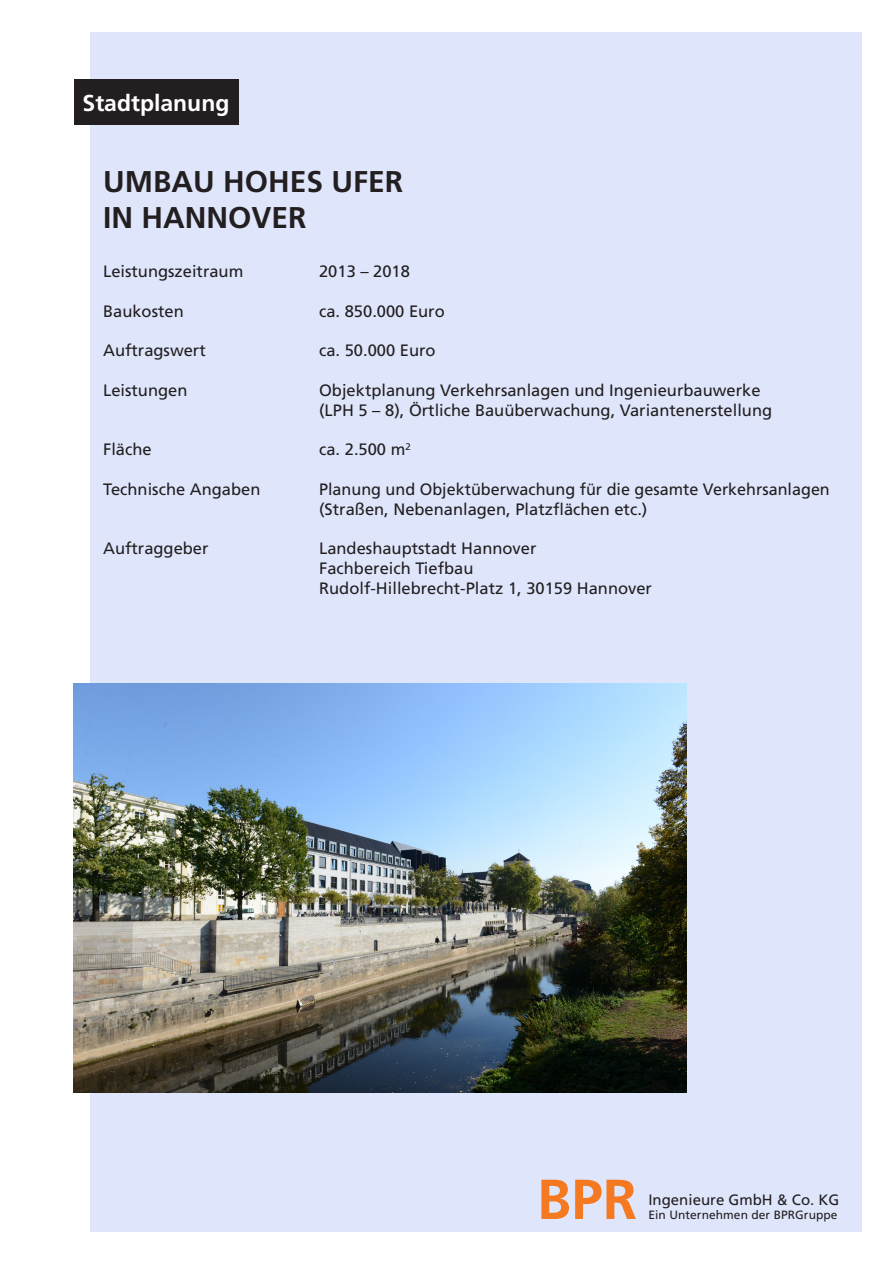
<style>
.page{position:relative;width:893px;height:1263px;background:#fff}
.page>*{position:absolute;margin:0;border:0;box-sizing:border-box;transform-origin:0 0}
.t1{font:700 56.25px "Frutiger LT Std";color:#f47921}
.t2{font:700 30px/36px "Frutiger LT Std";color:#231f20}
.t3{font:700 22.95px "Frutiger LT Std";color:#fff}
.t4{font:16.5px/19.8px "Frutiger LT Std";color:#231f20}
.t5{font:15px "Frutiger LT Std";color:#231f20}
.t6{font:12px "Frutiger LT Std";letter-spacing:.005em;color:#231f20}
</style>
<div class="page">
<div style="left:90px;top:32px;width:771px;height:1200px;background:#dfe6fc"></div>
<img style="left:74px;top:683px;width:612px;height:409px">
<div style="left:74px;top:79px;width:164px;height:46px;background:#231f20"></div>
<p class="t3" style="left:83px;top:89px;width:148px">Stadtplanung</p>
<p class="t2" style="left:103px;top:163px;width:301px">UMBAU HOHES UFER<br>IN HANNOVER</p>
<p class="t4" style="left:103px;top:262px;width:142px">Leistungszeitraum</p>
<p class="t4" style="left:319px;top:262px;width:92px">2013 – 2018</p>
<p class="t4" style="left:103px;top:301px;width:82px">Baukosten</p>
<p class="t4" style="left:319px;top:301px;width:127px">ca. 850.000 Euro</p>
<p class="t4" style="left:103px;top:341px;width:104px">Auftragswert</p>
<p class="t4" style="left:319px;top:341px;width:118px">ca. 50.000 Euro</p>
<p class="t4" style="left:103px;top:380px;width:86px">Leistungen</p>
<p class="t4" style="left:319px;top:380px;width:455px">Objektplanung Verkehrsanlagen und Ingenieurbauwerke (LPH 5 – 8), Örtliche Bauüberwachung, Variantenerstellung</p>
<p class="t4" style="left:103px;top:440px;width:50px">Fläche</p>
<p class="t4" style="left:319px;top:440px;width:93px">ca. 2.500 m<sup>2</sup></p>
<p class="t4" style="left:103px;top:479px;width:159px">Technische Angaben</p>
<p class="t4" style="left:319px;top:479px;width:512px">Planung und Objektüberwachung für die gesamte Verkehrsanlagen (Straßen, Nebenanlagen, Platzflächen etc.)</p>
<p class="t4" style="left:103px;top:539px;width:107px">Auftraggeber</p>
<p class="t4" style="left:319px;top:539px;width:334px">Landeshauptstadt Hannover<br>Fachbereich Tiefbau<br>Rudolf-Hillebrecht-Platz 1, 30159 Hannover</p>
<p class="t1" style="left:537px;top:1166px;width:102px">BPR</p>
<p class="t5" style="left:648px;top:1191px;width:192px">Ingenieure GmbH &amp; Co. KG</p>
<p class="t6" style="left:648px;top:1208px;width:191px">Ein Unternehmen der BPRGruppe</p>
</div>
